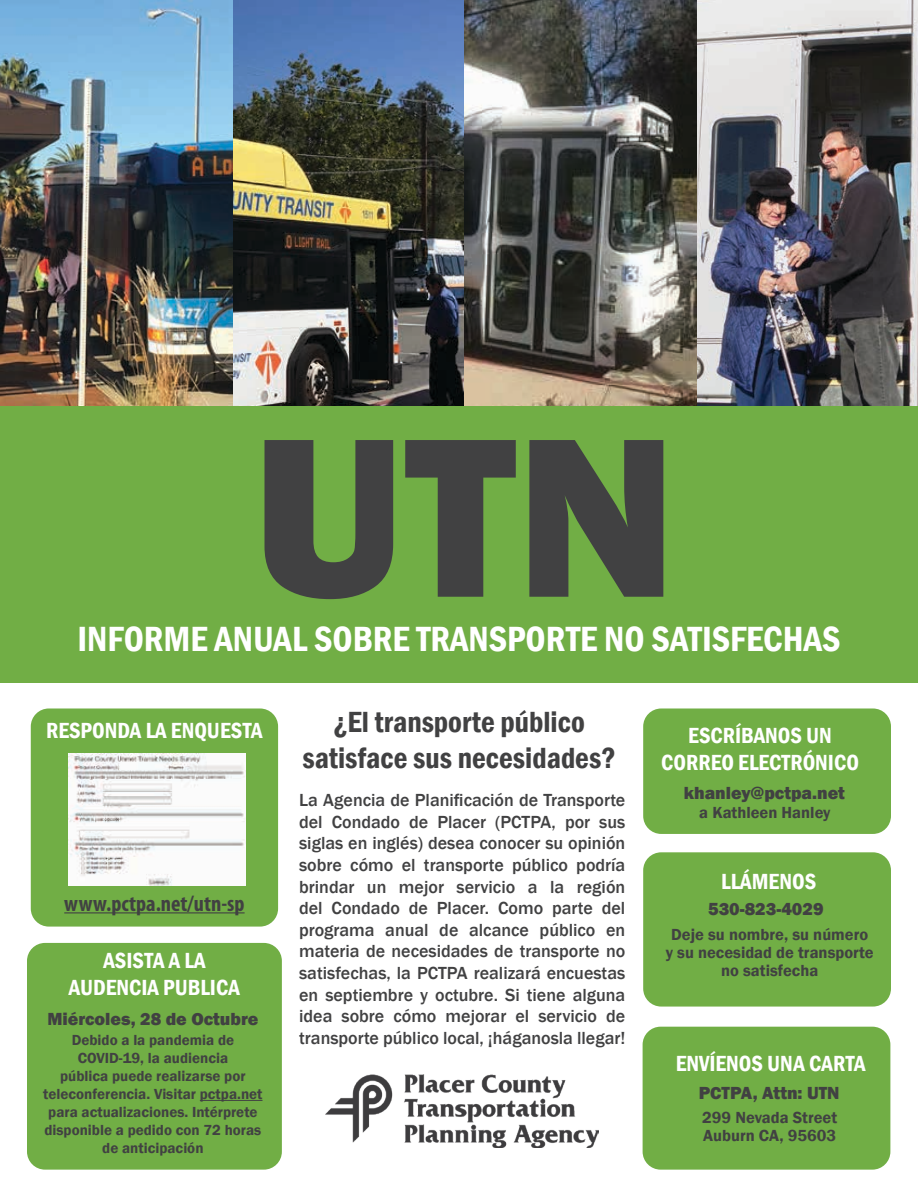
<style>
.page{position:relative;width:918px;height:1188px;background:#fff}
.page>*{position:absolute;margin:0;border:0;box-sizing:border-box;transform-origin:0 0}
.t1{font:800 235.05px "Franklin Gothic";color:#414142}
.t2{font:600 condensed 36px "Franklin Gothic";color:#fff}
.t3{font:600 condensed 30px/36px "Franklin Gothic";color:#414142;text-align:center}
.t4{font:600 condensed 22.5px/27px "Franklin Gothic";color:#fff;text-align:center}
.t5{font:700 condensed 22.5px "Myriad Pro";color:#414142}
.t6{font:500 18px/21.6px "Franklin Gothic";color:#414142;text-align:justify}
.t7{font:800 18px "Franklin Gothic";color:#414142}
.t8{font:600 16.5px/18px "Franklin Gothic";color:#414142;text-align:center}
.t9{font:600 15px/18px "Franklin Gothic";color:#414142;text-align:center}
</style>
<div class="page">
<img style="left:0;top:0;width:918px;height:407px">
<div style="left:27px;top:943px;width:255px;height:227px;background:#71ae45;border-radius:18px"></div>
<div style="left:31px;top:709px;width:247px;height:218px;background:#71ae45;border-radius:18px"></div>
<div style="left:643px;top:709px;width:248px;height:125px;background:#71ae45;border-radius:18px"></div>
<div style="left:643px;top:852px;width:248px;height:155px;background:#71ae45;border-radius:18px"></div>
<div style="left:643px;top:1027px;width:247px;height:143px;background:#71ae45;border-radius:18px"></div>
<hr style="left:200px;top:1100px;width:63px;height:1px;background:#414142">
<img style="left:326px;top:1075px;width:273px;height:72px">
<img style="left:68px;top:753px;width:178px;height:133px">
<div style="left:0;top:407px;width:918px;height:276px;background:#71ae45"></div>
<hr style="left:64px;top:912px;width:181px;height:1px;background:#414142">
<h1 class="t1" style="left:252px;top:366px;width:426px">UTN</h1>
<p class="t2" style="left:77px;top:615px;width:765px">INFORME ANUAL SOBRE TRANSPORTE NO SATISFECHAS</p>
<p class="t4" style="left:46px;top:716px;width:218px">RESPONDA LA ENQUESTA</p>
<p class="t5" style="left:64px;top:889px;width:182px">www.pctpa.net/utn-sp</p>
<p class="t4" style="left:69px;top:947px;width:173px">ASISTA A LA<br>AUDENCIA PUBLICA</p>
<p class="t7" style="left:47px;top:1007px;width:213px">Miércoles, 28 de Octubre</p>
<p class="t9" style="left:43px;top:1031px;width:221px">Debido a la pandemia de<br>COVID-19, la audiencia<br>pública puede realizarse por teleconferencia. Visitar pctpa.net para actualizaciones. Intérprete disponible a pedido con 72 horas de anticipación</p>
<p class="t3" style="left:302px;top:704px;width:315px">¿El transporte público satisface sus necesidades?</p>
<p class="t6" style="left:299px;top:790px;width:328px">La Agencia de Planificación de Transporte del Condado de Placer (PCTPA, por sus siglas en inglés) desea conocer su opinión sobre cómo el transporte público podría brindar un mejor servicio a la región del Condado de Placer. Como parte del programa anual de alcance público en materia de necesidades de transporte no satisfechas, la PCTPA realizará encuestas en septiembre y octubre. Si tiene alguna idea sobre cómo mejorar el servicio de transporte público local, ¡háganosla llegar!</p>
<p class="t4" style="left:661px;top:722px;width:199px">ESCRÍBANOS UN<br>CORREO ELECTRÓNICO</p>
<p class="t7" style="left:684px;top:781px;width:163px">khanley@pctpa.net</p>
<p class="t8" style="left:699px;top:803px;width:133px">a Kathleen Hanley</p>
<p class="t4" style="left:721px;top:868px;width:97px">LLÁMENOS</p>
<p class="t7" style="left:708px;top:897px;width:117px">530-823-4029</p>
<p class="t8" style="left:666px;top:926px;width:210px">Deje su nombre, su número y su necesidad de transporte no satisfecha</p>
<p class="t4" style="left:676px;top:1050px;width:192px">ENVÍENOS UNA CARTA</p>
<p class="t7" style="left:699px;top:1081px;width:142px">PCTPA, Attn: UTN</p>
<p class="t8" style="left:702px;top:1109px;width:137px">299 Nevada Street</p>
<p class="t8" style="left:703px;top:1127px;width:135px">Auburn CA, 95603</p>
</div>
